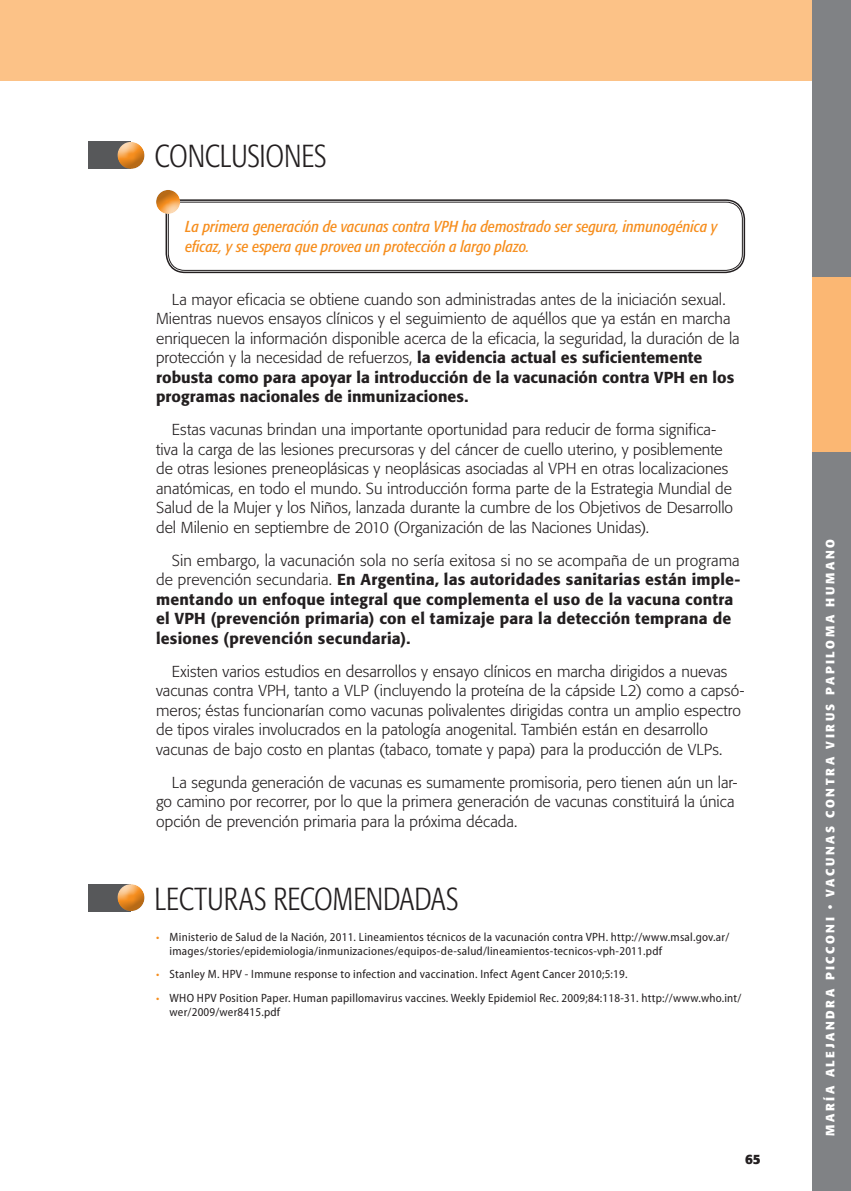
<style>
.page{position:relative;width:851px;height:1191px;background:#fff}
.page>*{position:absolute;margin:0;border:0;box-sizing:border-box;transform-origin:0 0}
.t1{font:300 condensed 31.5px "Formata";color:#231f20;scale:.95 1}
.t2{font:300 15.75px/19.5px "Formata";color:#231f20}
.t3{font:500 15.75px/19.5px "Formata";letter-spacing:.015em;color:#231f20}
.t4{font:italic condensed 15.75px/19.5px "Formata";letter-spacing:.005em;color:#f68e1e}
.t5{font:700 13.5px "Formata";color:#231f20}
.t6{font:semi-condensed 12px/14.4px "Myriad Pro";letter-spacing:.02em;color:#231f20}
.t7{font:700 12px "Formata";letter-spacing:.22em;color:#fff}
.s1{font-weight:500}
.s2{font-weight:300}
.s3{color:#f68e1e}
</style>
<div class="page">
<div style="left:0;top:0;width:816px;height:81px;background:#fcc287"></div>
<div style="left:812px;top:0;width:38px;height:1191px;background:#808285"></div>
<div style="left:812px;top:277px;width:38px;height:174px;background:#fbb773"></div>
<div style="left:88px;top:142px;width:42px;height:27px;background:#57585a"></div>
<div style="left:115px;top:139px;width:30px;height:22px;background:#fff;opacity:.75"></div>
<div style="left:115px;top:144px;width:30px;height:25px;background:#a8a9ad;opacity:.75"></div>
<svg style="left:165px;top:199px;width:580px;height:75px"></svg>
<svg style="left:168px;top:202px;width:574px;height:69px"></svg>
<div style="left:156px;top:197px;width:27px;height:20px;background:#fff;opacity:.75"></div>
<div style="left:156px;top:190px;width:27px;height:22px;background:#a8a9ad;opacity:.75"></div>
<div style="left:88px;top:884px;width:42px;height:27px;background:#57585a"></div>
<div style="left:115px;top:881px;width:30px;height:22px;background:#fff;opacity:.75"></div>
<div style="left:115px;top:886px;width:30px;height:25px;background:#a8a9ad;opacity:.75"></div>
<h1 class="t1" style="left:155px;top:138px;width:18px">CONC</h1>
<h1 class="t1" style="left:220px;top:138px;width:27px">LUSIONES</h1>
<p class="t4" style="left:185px;top:217px;width:533px">La primera generación de vacunas contra VPH ha demostrado ser segura, inmunogénica y eficaz, y se espera que provea un protección a largo plazo.</p>
<p class="t2" style="left:156px;top:289px;width:585px;text-indent:16px">La mayor eficacia se obtiene cuando son administradas antes de la iniciación sexual.<br>Mientras nuevos ensayos clínicos y el seguimiento de aquéllos que ya están en marcha enriquecen la información disponible acerca de la eficacia, la seguridad, la duración de la protección y la necesidad de refuerzos, <span class="s1">la evidencia actual es suficientemente robusta como para apoyar la introducción de la vacunación contra VPH en los programas nacionales de inmunizaciones.</span></p>
<p class="t2" style="left:156px;top:420px;width:578px;text-indent:16px">Estas vacunas brindan una importante oportunidad para reducir de forma significa&shy;tiva la carga de las lesiones precursoras y del cáncer de cuello uterino, y posiblemente de otras lesiones preneoplásicas y neoplásicas asociadas al VPH en otras localizaciones anatómicas, en todo el mundo. Su introducción forma parte de la Estrategia Mundial de Salud de la Mujer y los Niños, lanzada durante la cumbre de los Objetivos de Desarrollo del Milenio en septiembre de 2010 (Organización de las Naciones Unidas).</p>
<p class="t3" style="left:156px;top:550px;width:586px;text-indent:16px"><span class="s2">Sin embargo, la vacunación sola no sería exitosa si no se acompaña de un programa de prevención secundaria.</span> En Argentina, las autoridades sanitarias están imple&shy;mentando un enfoque integral que complementa el uso de la vacuna contra el VPH (prevención primaria) con el tamizaje para la detección temprana de lesiones (prevención secundaria).</p>
<p class="t2" style="left:156px;top:661px;width:589px;text-indent:16px">Existen varios estudios en desarrollos y ensayo clínicos en marcha dirigidos a nuevas vacunas contra VPH, tanto a VLP (incluyendo la proteína de la cápside L2) como a capsó&shy;meros; éstas funcionarían como vacunas polivalentes dirigidas contra un amplio espectro de tipos virales involucrados en la patología anogenital. También están en desarrollo vacunas de bajo costo en plantas (tabaco, tomate y papa) para la producción de VLPs.</p>
<p class="t2" style="left:156px;top:772px;width:582px;text-indent:16px">La segunda generación de vacunas es sumamente promisoria, pero tienen aún un lar&shy;go camino por recorrer, por lo que la primera generación de vacunas constituirá la única opción de prevención primaria para la próxima década.</p>
<h1 class="t1" style="left:155px;top:880px;width:28px">LECTU</h1>
<h1 class="t1" style="left:224px;top:880px;width:84px">RAS RECOMENDADAS</h1>
<p class="t6" style="left:170px;top:929px;width:561px;text-indent:-14px"><span class="s3">•</span> Ministerio de Salud de la Nación, 2011. Lineamientos técnicos de la vacunación contra VPH. http://www.msal.gov.ar/ images/stories/epidemiologia/inmunizaciones/equipos-de-salud/lineamientos-tecnicos-vph-2011.pdf</p>
<p class="t6" style="left:156px;top:967px;width:473px"><span class="s3">•</span> Stanley M. HPV - Immune response to infection and vaccination. Infect Agent Cancer 2010;5:19.</p>
<p class="t6" style="left:170px;top:990px;width:573px;text-indent:-14px"><span class="s3">•</span> WHO HPV Position Paper. Human papillomavirus vaccines. Weekly Epidemiol Rec. 2009;84:118-31. http://www.who.int/ wer/2009/wer8415.pdf</p>
<p class="t5" style="left:745px;top:1150px;width:17px">65</p>
<p class="t7" style="left:822px;top:1136px;width:597px;rotate:-90deg">María Alejandra Picconi • VACUNAS CONTRA VIRUS PAPILOMA HUMANO</p>
</div>
